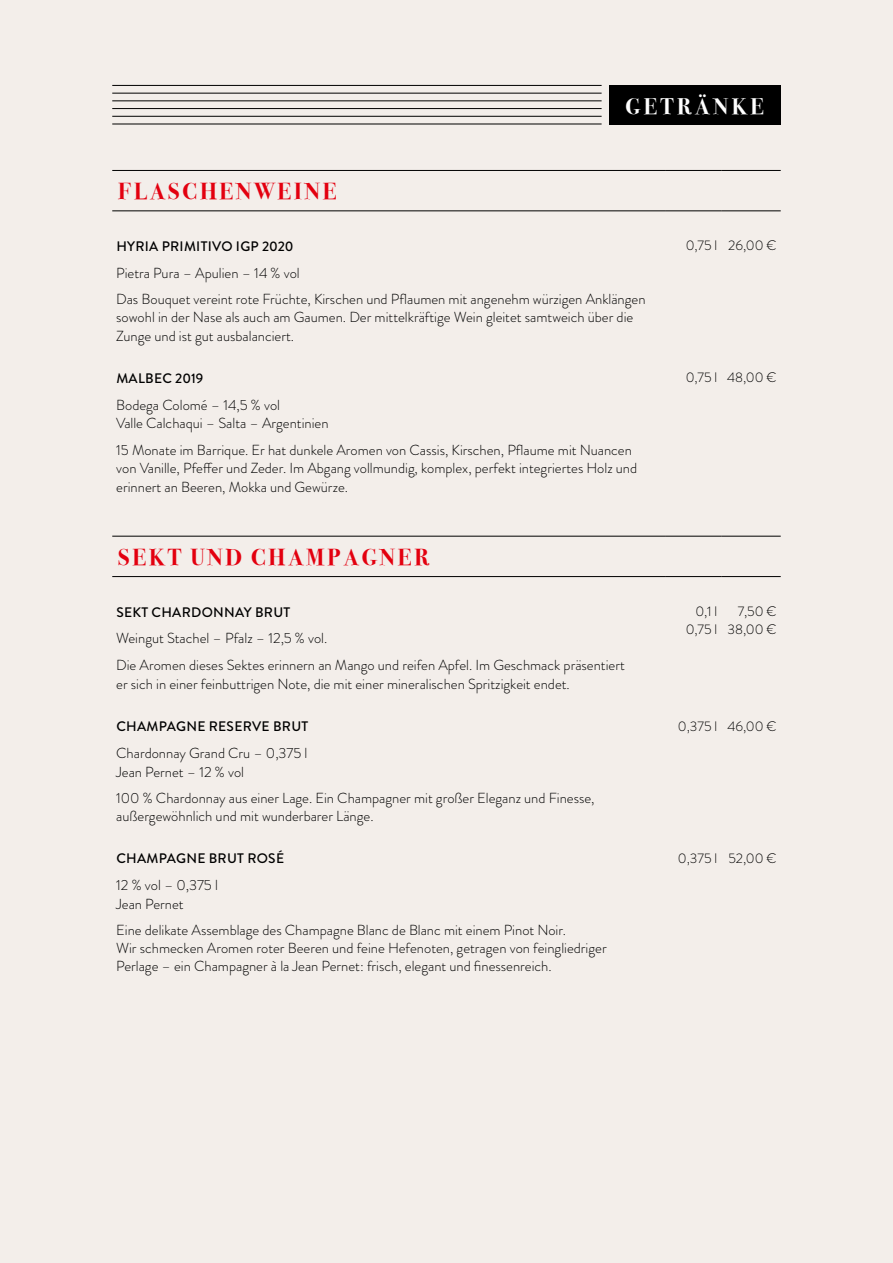
<style>
.page{position:relative;width:893px;height:1263px;background:#f3eeea}
.page>*{position:absolute;margin:0;border:0;box-sizing:border-box;transform-origin:0 0}
.t1{font:700 23.1px "Bodoni Svty Two ITCTT";letter-spacing:.12em;color:#e3000f}
.t2{font:700 22.5px "Bodoni Svty Two ITCTT";letter-spacing:.15em;color:#fff}
.t3{font:300 14.55px/18.5px "Brandon Grotesque";color:#000}
.t4{font:500 13.8px "Brandon Grotesque";letter-spacing:.02em;color:#000}
.t5{font:300 13.8px/18.5px "Brandon Grotesque";color:#000;text-align:right}
</style>
<div class="page">
<hr style="left:112px;top:170px;width:553px;height:1px;background:#000">
<hr style="left:665px;top:170px;width:56px;height:1px;background:#000">
<hr style="left:721px;top:170px;width:60px;height:1px;background:#000">
<hr style="left:112px;top:210px;width:553px;height:1px;background:#000">
<hr style="left:665px;top:210px;width:56px;height:1px;background:#000">
<hr style="left:721px;top:210px;width:60px;height:1px;background:#000">
<hr style="left:112px;top:536px;width:553px;height:1px;background:#000">
<hr style="left:665px;top:536px;width:56px;height:1px;background:#000">
<hr style="left:721px;top:536px;width:60px;height:1px;background:#000">
<hr style="left:112px;top:576px;width:553px;height:1px;background:#000">
<hr style="left:665px;top:576px;width:56px;height:1px;background:#000">
<hr style="left:721px;top:576px;width:60px;height:1px;background:#000">
<hr style="left:112px;top:85px;width:490px;height:1px;background:#000">
<hr style="left:112px;top:93px;width:490px;height:1px;background:#000">
<hr style="left:112px;top:100px;width:490px;height:1px;background:#000">
<hr style="left:112px;top:108px;width:490px;height:1px;background:#000">
<hr style="left:112px;top:116px;width:490px;height:1px;background:#000">
<hr style="left:112px;top:124px;width:490px;height:1px;background:#000">
<div style="left:609px;top:85px;width:172px;height:39px;background:#000"></div>
<h1 class="t1" style="left:118px;top:172px;width:220px">FLASCHENWEINE</h1>
<h2 class="t2" style="left:625px;top:87px;width:140px">GETRÄNKE</h2>
<p class="t4" style="left:116px;top:236px;width:179px">HYRIA PRIMITIVO IGP 2020</p>
<p class="t3" style="left:116px;top:260px;width:531px;line-height:26px">Pietra Pura – Apulien – 14 % vol<br>Das Bouquet vereint rote Früchte, Kirschen und Pflaumen mit angenehm würzigen Anklängen</p>
<p class="t3" style="left:116px;top:308px;width:519px">sowohl in der Nase als auch am Gaumen. Der mittelkräftige Wein gleitet samtweich über die<br>Zunge und ist gut ausbalanciert.</p>
<p class="t4" style="left:116px;top:368px;width:88px">MALBEC 2019</p>
<p class="t3" style="left:116px;top:395px;width:214px">Bodega Colomé – 14,5 % vol<br>Valle Calchaqui – Salta – Argentinien</p>
<p class="t3" style="left:116px;top:441px;width:522px">15 Monate im Barrique. Er hat dunkele Aromen von Cassis, Kirschen, Pflaume mit Nuancen von Vanille, Pfeffer und Zeder. Im Abgang vollmundig, komplex, perfekt integriertes Holz und erinnert an Beeren, Mokka und Gewürze.</p>
<h1 class="t1" style="left:118px;top:538px;width:312px">SEKT UND CHAMPAGNER</h1>
<p class="t4" style="left:116px;top:602px;width:176px">SEKT CHARDONNAY BRUT</p>
<p class="t3" style="left:116px;top:625px;width:510px;line-height:27px">Weingut Stachel – Pfalz – 12,5 % vol.<br>Die Aromen dieses Sektes erinnern an Mango und reifen Apfel. Im Geschmack präsentiert</p>
<p class="t3" style="left:116px;top:675px;width:455px">er sich in einer feinbuttrigen Note, die mit einer mineralischen Spritzigkeit endet.</p>
<p class="t4" style="left:116px;top:717px;width:194px">CHAMPAGNE RESERVE BRUT</p>
<p class="t3" style="left:116px;top:744px;width:193px">Chardonnay Grand Cru – 0,375 l<br>Jean Pernet – 12 % vol</p>
<p class="t3" style="left:116px;top:788px;width:480px">100 % Chardonnay aus einer Lage. Ein Champagner mit großer Eleganz und Finesse, außergewöhnlich und mit wunderbarer Länge.</p>
<p class="t4" style="left:116px;top:849px;width:169px">CHAMPAGNE BRUT ROSÉ</p>
<p class="t3" style="left:116px;top:876px;width:103px">12 % vol – 0,375 l<br>Jean Pernet</p>
<p class="t3" style="left:116px;top:920px;width:492px">Eine delikate Assemblage des Champagne Blanc de Blanc mit einem Pinot Noir.<br>Wir schmecken Aromen roter Beeren und feine Hefenoten, getragen von feingliedriger<br>Perlage – ein Champagner à la Jean Pernet: frisch, elegant und finessenreich.</p>
<p class="t5" style="left:686px;top:236px;width:93px">0,75 l 26,00 €</p>
<p class="t5" style="left:686px;top:368px;width:93px">0,75 l 48,00 €</p>
<p class="t5" style="left:686px;top:602px;width:33px">0,1 l<br>0,75 l</p>
<p class="t5" style="left:728px;top:602px;width:51px">7,50 €<br>38,00 €</p>
<p class="t5" style="left:678px;top:717px;width:100px">0,375 l 46,00 €</p>
<p class="t5" style="left:678px;top:849px;width:100px">0,375 l 52,00 €</p>
</div>
